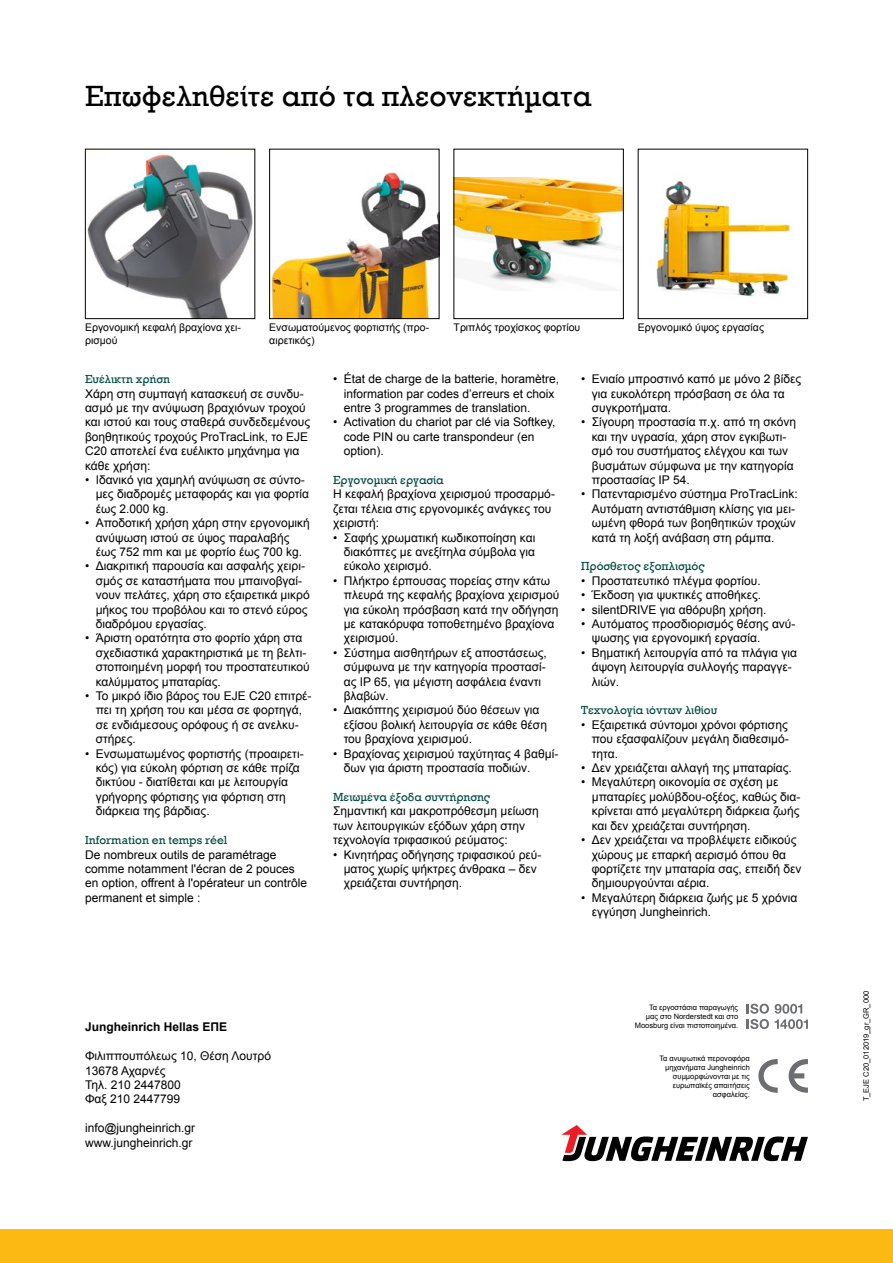
<style>
.page{position:relative;width:893px;height:1263px;background:#fff}
.page>*{position:absolute;margin:0;border:0;box-sizing:border-box;transform-origin:0 0}
.t1{font:30px "Rockwell WGL";color:#000}
.t2{font:12px/14.4px "Arial";color:#000}
.t3{font:12px "Rockwell WGL";color:#004b41}
.t4{font:700 12px "Arial";color:#000}
.t5{font:10.5px/12.8px "Arial";color:#000}
.t6{font:7.5px/9px "Arial";color:#000;text-align:right}
</style>
<div class="page">
<div style="left:0;top:1229px;width:893px;height:34px;background:#fdb913"></div>
<svg style="left:561px;top:1125px;width:247px;height:36px"></svg>
<img style="left:87px;top:154px;width:166px;height:163px">
<div style="left:85px;top:149px;width:170px;height:170px;border:1px solid #000"></div>
<img style="left:271px;top:172px;width:166px;height:145px">
<div style="left:269px;top:149px;width:170px;height:170px;border:1px solid #000"></div>
<img style="left:456px;top:177px;width:166px;height:107px">
<div style="left:454px;top:149px;width:170px;height:170px;border:1px solid #000"></div>
<img style="left:655px;top:180px;width:137px;height:117px">
<div style="left:638px;top:149px;width:170px;height:170px;border:1px solid #000"></div>
<svg style="left:758px;top:1059px;width:50px;height:34px"></svg>
<svg style="left:747px;top:1004px;width:22px;height:25px"></svg>
<svg style="left:775px;top:1004px;width:33px;height:25px"></svg>
<h1 class="t1" style="left:85px;top:74px;width:508px">Επωφεληθείτε από τα πλεονεκτήματα</h1>
<p class="t5" style="left:85px;top:321px;width:157px">Εργονομική κεφαλή βραχίονα χει&shy;ρισμού</p>
<p class="t5" style="left:269px;top:321px;width:161px">Ενσωματούμενος φορτιστής (προ&shy;αιρετικός)</p>
<p class="t5" style="left:454px;top:321px;width:128px">Τριπλός τροχίσκος φορτίου</p>
<p class="t5" style="left:638px;top:321px;width:128px">Εργονομικό ύψος εργασίας</p>
<p class="t3" style="left:85px;top:370px;width:86px">Ευέλικτη χρήση</p>
<p class="t2" style="left:85px;top:386px;width:227px">Χάρη στη συμπαγή κατασκευή σε συνδυ&shy;ασμό με την ανύψωση βραχιόνων τροχού και ιστού και τους σταθερά συνδεδεμένους βοηθητικούς τροχούς ProTracLink, το EJE C20 αποτελεί ένα ευέλικτο μηχάνημα για κάθε χρήση:</p>
<p class="t2" style="left:96px;top:473px;width:215px;text-indent:-11px">• Ιδανικό για χαμηλή ανύψωση σε σύντο&shy;μες διαδρομές μεταφοράς και για φορτία έως 2.000 kg.</p>
<p class="t2" style="left:96px;top:516px;width:216px;text-indent:-11px">• Αποδοτική χρήση χάρη στην εργονομική ανύψωση ιστού σε ύψος παραλαβής έως 752 mm και με φορτίο έως 700 kg.</p>
<p class="t2" style="left:96px;top:559px;width:216px;text-indent:-11px">• Διακριτική παρουσία και ασφαλής χειρι&shy;σμός σε καταστήματα που μπαινοβγαί&shy;νουν πελάτες, χάρη στο εξαιρετικά μικρό μήκος του προβόλου και το στενό εύρος διαδρόμου εργασίας.</p>
<p class="t2" style="left:96px;top:631px;width:216px;text-indent:-11px">• Άριστη ορατότητα στο φορτίο χάρη στα σχεδιαστικά χαρακτηριστικά με τη βελτι&shy;στοποιημένη μορφή του προστατευτικού καλύμματος μπαταρίας.</p>
<p class="t2" style="left:96px;top:689px;width:217px;text-indent:-11px">• Το μικρό ίδιο βάρος του EJE C20 επιτρέ&shy;πει τη χρήση του και μέσα σε φορτηγά, σε ενδιάμεσους ορόφους ή σε ανελκυ&shy;στήρες.</p>
<p class="t2" style="left:96px;top:746px;width:210px;text-indent:-11px">• Ενσωματωμένος φορτιστής (προαιρετι&shy;κός) για εύκολη φόρτιση σε κάθε πρίζα δικτύου - διατίθεται και με λειτουργία γρήγορης φόρτισης για φόρτιση στη διάρκεια της βάρδιας.</p>
<p class="t3" style="left:85px;top:831px;width:144px">Information en temps réel</p>
<p class="t2" style="left:85px;top:847px;width:224px">De nombreux outils de paramétrage comme notamment l'écran de 2 pouces en option, offrent à l'opérateur un contrôle permanent et simple :</p>
<p class="t2" style="left:344px;top:372px;width:217px;text-indent:-11px">• État de charge de la batterie, horamètre, information par codes d’erreurs et choix entre 3 programmes de translation.</p>
<p class="t2" style="left:344px;top:415px;width:213px;text-indent:-11px">• Activation du chariot par clé via Softkey, code PIN ou carte transpondeur (en option).</p>
<p class="t3" style="left:333px;top:471px;width:112px">Εργονομική εργασία</p>
<p class="t2" style="left:333px;top:487px;width:223px">Η κεφαλή βραχίονα χειρισμού προσαρμό&shy;ζεται τέλεια στις εργονομικές ανάγκες του χειριστή:</p>
<p class="t2" style="left:344px;top:530px;width:193px;text-align:justify;text-indent:-11px">• Σαφής χρωματική κωδικοποίηση και διακόπτες με ανεξίτηλα σύμβολα για εύκολο χειρισμό.</p>
<p class="t2" style="left:344px;top:574px;width:217px;text-indent:-11px">• Πλήκτρο έρπουσας πορείας στην κάτω πλευρά της κεφαλής βραχίονα χειρισμού για εύκολη πρόσβαση κατά την οδήγηση με κατακόρυφα τοποθετημένο βραχίονα χειρισμού.</p>
<p class="t2" style="left:344px;top:646px;width:205px;text-indent:-11px">• Σύστημα αισθητήρων εξ αποστάσεως, σύμφωνα με την κατηγορία προστασί&shy;ας IP 65, για μέγιστη ασφάλεια έναντι βλαβών.</p>
<p class="t2" style="left:344px;top:703px;width:205px;text-indent:-11px">• Διακόπτης χειρισμού δύο θέσεων για εξίσου βολική λειτουργία σε κάθε θέση του βραχίονα χειρισμού.</p>
<p class="t2" style="left:344px;top:746px;width:216px;text-indent:-11px">• Βραχίονας χειρισμού ταχύτητας 4 βαθμί&shy;δων για άριστη προστασία ποδιών.</p>
<p class="t3" style="left:333px;top:788px;width:159px">Μειωμένα έξοδα συντήρησης</p>
<p class="t2" style="left:333px;top:804px;width:207px">Σημαντική και μακροπρόθεσμη μείωση των λειτουργικών εξόδων χάρη στην τεχνολογία τριφασικού ρεύματος:</p>
<p class="t2" style="left:344px;top:847px;width:199px;text-indent:-11px">• Κινητήρας οδήγησης τριφασικού ρεύ&shy;ματος χωρίς ψήκτρες άνθρακα – δεν χρειάζεται συντήρηση.</p>
<p class="t2" style="left:592px;top:372px;width:211px;text-indent:-11px">• Ενιαίο μπροστινό καπό με μόνο 2 βίδες για ευκολότερη πρόσβαση σε όλα τα συγκροτήματα.</p>
<p class="t2" style="left:592px;top:415px;width:206px;text-indent:-11px">• Σίγουρη προστασία π.χ. από τη σκόνη και την υγρασία, χάρη στον εγκιβωτι&shy;σμό του συστήματος ελέγχου και των βυσμάτων σύμφωνα με την κατηγορία προστασίας IP 54.</p>
<p class="t2" style="left:592px;top:487px;width:207px;text-indent:-11px">• Πατενταρισμένο σύστημα ProTracLink:<br>Αυτόματη αντιστάθμιση κλίσης για μει&shy;ωμένη φθορά των βοηθητικών τροχών κατά τη λοξή ανάβαση στη ράμπα.</p>
<p class="t3" style="left:581px;top:558px;width:125px">Πρόσθετος εξοπλισμός</p>
<p class="t2" style="left:581px;top:574px;width:181px">• Προστατευτικό πλέγμα φορτίου.</p>
<p class="t2" style="left:581px;top:588px;width:182px">• Έκδοση για ψυκτικές αποθήκες.</p>
<p class="t2" style="left:581px;top:602px;width:187px">• silentDRIVE για αθόρυβη χρήση.</p>
<p class="t2" style="left:592px;top:617px;width:205px;text-indent:-11px">• Αυτόματος προσδιορισμός θέσης ανύ&shy;ψωσης για εργονομική εργασία.</p>
<p class="t2" style="left:592px;top:646px;width:207px;text-indent:-11px">• Βηματική λειτουργία από τα πλάγια για άψογη λειτουργία συλλογής παραγγε&shy;λιών.</p>
<p class="t3" style="left:581px;top:702px;width:138px">Τεχνολογία ιόντων λιθίου</p>
<p class="t2" style="left:592px;top:718px;width:199px;text-align:justify;text-indent:-11px">• Εξαιρετικά σύντομοι χρόνοι φόρτισης που εξασφαλίζουν μεγάλη διαθεσιμό&shy;τητα.</p>
<p class="t2" style="left:581px;top:761px;width:212px">• Δεν χρειάζεται αλλαγή της μπαταρίας.</p>
<p class="t2" style="left:592px;top:775px;width:210px;text-indent:-11px">• Μεγαλύτερη οικονομία σε σχέση με μπαταρίες μολύβδου-οξέος, καθώς δια&shy;κρίνεται από μεγαλύτερη διάρκεια ζωής και δεν χρειάζεται συντήρηση.</p>
<p class="t2" style="left:592px;top:833px;width:211px;text-indent:-11px">• Δεν χρειάζεται να προβλέψετε ειδικούς χώρους με επαρκή αερισμό όπου θα φορτίζετε την μπαταρία σας, επειδή δεν δημιουργούνται αέρια.</p>
<p class="t2" style="left:592px;top:890px;width:207px;text-indent:-11px">• Μεγαλύτερη διάρκεια ζωής με 5 χρόνια εγγύηση Jungheinrich.</p>
<p class="t4" style="left:85px;top:1019px;width:144px">Jungheinrich Hellas ΕΠΕ</p>
<p class="t2" style="left:85px;top:1049px;width:188px">Φιλιππουπόλεως 10, Θέση Λουτρό<br>13678 Αχαρνές<br>Τηλ. 210 2447800<br>Φαξ 210 2447799</p>
<p class="t2" style="left:85px;top:1121px;width:112px">info@jungheinrich.gr www.jungheinrich.gr</p>
<p class="t6" style="left:635px;top:1003px;width:105px">Τα εργοστάσια παραγωγής<br>μας στο Norderstedt και στο<br>Moosburg είναι πιστοποιημένα.</p>
<p class="t6" style="left:659px;top:1053px;width:92px">Τα ανυψωτικά περονοφόρα μηχανήματα Jungheinrich συμμορφώνονται με τις ευρωπαϊκές απαιτήσεις ασφαλείας.</p>
<p class="t6" style="left:862px;top:1101px;width:112px;rotate:-90deg">T_EJE C20_012019_gr_GR_000</p>
</div>
